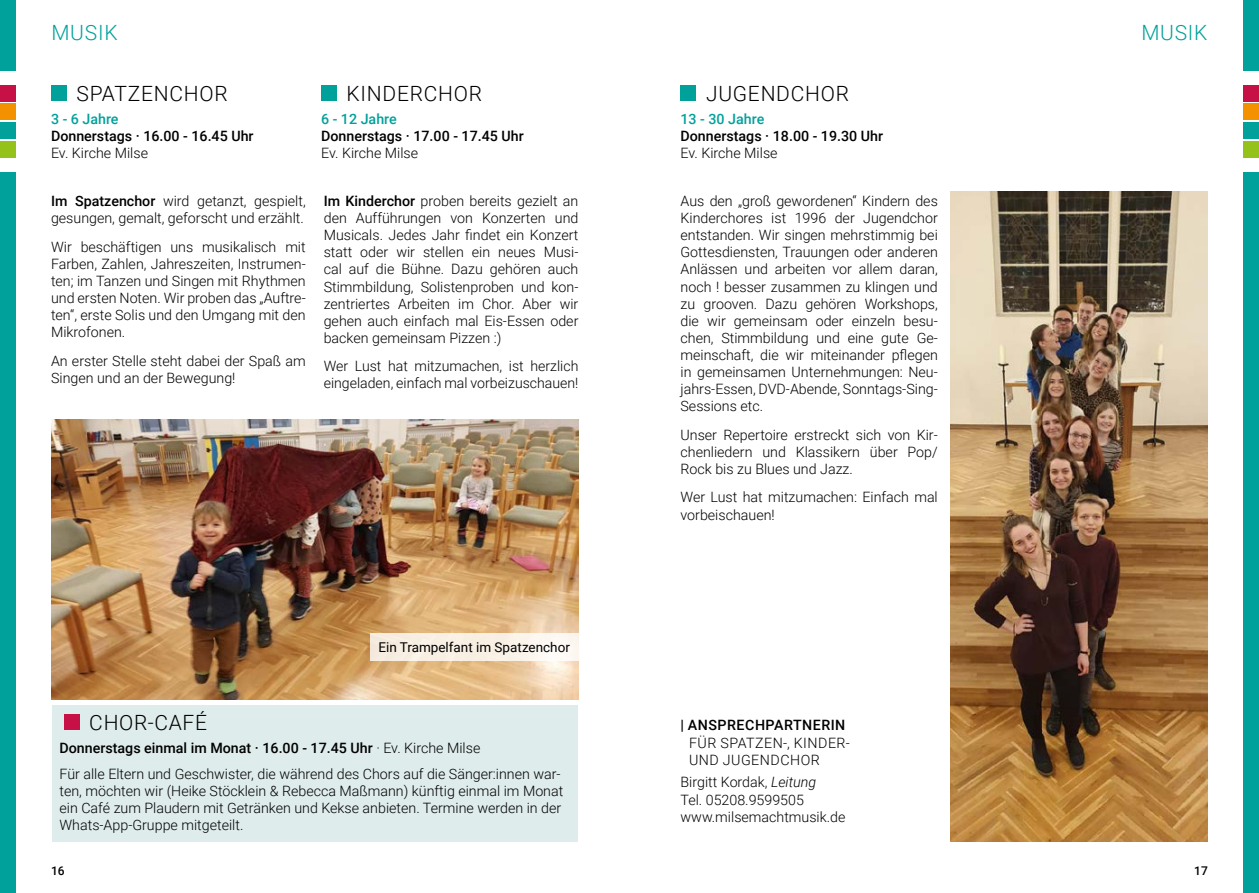
<style>
.page{position:relative;width:1259px;height:893px;background:#fff}
.page>*{position:absolute;margin:0;border:0;box-sizing:border-box;transform-origin:0 0}
.t1{font:300 21px "Roboto";letter-spacing:.035em;color:#000}
.t2{font:300 21px "Roboto";letter-spacing:.035em;color:#00a19a}
.t3{font:300 14.25px/17.1px "Roboto";color:#000}
.t4{font:500 14.25px "Roboto";color:#000}
.t5{font:300 14.25px/17.1px "Roboto";letter-spacing:.035em;color:#000}
.t6{font:500 14.25px "Roboto";color:#00a19a}
.t7{font:500 14.25px "Roboto";letter-spacing:.035em;color:#000}
.t8{font:13.5px "Roboto";color:#000}
.t9{font:500 12px "Roboto";color:#000}
.s1{font-weight:500}
.s2{font-style:italic}
</style>
<div class="page">
<div style="left:0;top:85px;width:16px;height:17px;background:#c61046"></div>
<div style="left:0;top:104px;width:16px;height:16px;background:#f39100"></div>
<div style="left:0;top:122px;width:16px;height:17px;background:#00a19a"></div>
<div style="left:0;top:141px;width:16px;height:16px;background:#94c11a"></div>
<div style="left:1243px;top:85px;width:16px;height:17px;background:#c61046"></div>
<div style="left:1243px;top:104px;width:16px;height:16px;background:#f39100"></div>
<div style="left:1243px;top:122px;width:16px;height:17px;background:#00a19a"></div>
<div style="left:1243px;top:141px;width:16px;height:16px;background:#94c11a"></div>
<div style="left:1243px;top:0;width:16px;height:70px;background:#00a19a"></div>
<div style="left:0;top:0;width:16px;height:70px;background:#00a19a"></div>
<div style="left:1243px;top:172px;width:16px;height:721px;background:#00a19a"></div>
<div style="left:0;top:172px;width:16px;height:721px;background:#00a19a"></div>
<img style="left:51px;top:419px;width:527px;height:281px">
<div style="left:51px;top:85px;width:16px;height:16px;background:#00a19a"></div>
<div style="left:321px;top:85px;width:16px;height:16px;background:#00a19a"></div>
<div style="left:370px;top:634px;width:208px;height:27px;background:linear-gradient(to right,#f6ebdd,#fdf8f3)"></div>
<img style="left:950px;top:191px;width:258px;height:651px">
<div style="left:680px;top:85px;width:16px;height:16px;background:#00a19a"></div>
<div style="left:52px;top:705px;width:526px;height:137px;background:#deeceb"></div>
<div style="left:64px;top:714px;width:16px;height:15px;background:#c61046"></div>
<h1 class="t2" style="left:51px;top:18px;width:68px">MUSIK</h1>
<h1 class="t2" style="left:1141px;top:18px;width:68px">MUSIK</h1>
<h1 class="t1" style="left:77px;top:79px;width:153px">SPATZENCHOR</h1>
<h1 class="t1" style="left:347px;top:79px;width:137px">KINDERCHOR</h1>
<p class="t6" style="left:51px;top:109px;width:69px">3 - 6 Jahre</p>
<p class="t4" style="left:51px;top:126px;width:204px">Donnerstags · 16.00 - 16.45 Uhr</p>
<p class="t3" style="left:51px;top:144px;width:99px">Ev. Kirche Milse</p>
<p class="t3" style="left:51px;top:192px;width:256px"><span class="s1">Im Spatzenchor</span> wird getanzt, gespielt, gesungen, gemalt, geforscht und erzählt.</p>
<p class="t3" style="left:51px;top:237px;width:256px;text-align:justify">Wir beschäftigen uns musikalisch mit Farben, Zahlen, Jahreszeiten, Instrumen&shy;ten; im Tanzen und Singen mit Rhythmen und ersten Noten. Wir proben das „Auftre&shy;ten“, erste Solis und den Umgang mit den Mikrofonen.</p>
<p class="t3" style="left:51px;top:351px;width:256px">An erster Stelle steht dabei der Spaß am<br>Singen und an der Bewegung!</p>
<p class="t6" style="left:321px;top:109px;width:77px">6 - 12 Jahre</p>
<p class="t4" style="left:321px;top:126px;width:204px">Donnerstags · 17.00 - 17.45 Uhr</p>
<p class="t3" style="left:321px;top:144px;width:99px">Ev. Kirche Milse</p>
<p class="t3" style="left:324px;top:192px;width:256px;text-align:justify"><span class="s1">Im Kinderchor</span> proben bereits gezielt an den Aufführungen von Konzerten und Musicals. Jedes Jahr findet ein Konzert statt oder wir stellen ein neues Musi&shy;cal auf die Bühne. Dazu gehören auch Stimmbildung, Solistenproben und kon&shy;zentriertes Arbeiten im Chor. Aber wir gehen auch einfach mal Eis-Essen oder backen gemeinsam Pizzen :)</p>
<p class="t3" style="left:324px;top:357px;width:256px">Wer Lust hat mitzumachen, ist herzlich eingeladen, einfach mal vorbeizuschauen!</p>
<h1 class="t1" style="left:89px;top:707px;width:119px">CHOR-CAFÉ</h1>
<p class="t8" style="left:378px;top:638px;width:193px">Ein Trampelfant im Spatzenchor</p>
<p class="t3" style="left:60px;top:734px;width:503px;line-height:25.7px"><span class="s1">Donnerstags einmal im Monat · 16.00 - 17.45 Uhr</span> · Ev. Kirche Milse<br>Für alle Eltern und Geschwister, die während des Chors auf die Sänger:innen war-</p>
<p class="t3" style="left:60px;top:781px;width:505px">ten, möchten wir (Heike Stöcklein &amp; Rebecca Maßmann) künftig einmal im Monat ein Café zum Plaudern mit Getränken und Kekse anbieten. Termine werden in der<br>Whats-App-Gruppe mitgeteilt.</p>
<h1 class="t1" style="left:706px;top:79px;width:145px">JUGENDCHOR</h1>
<p class="t6" style="left:680px;top:109px;width:85px">13 - 30 Jahre</p>
<p class="t4" style="left:680px;top:126px;width:204px">Donnerstags · 18.00 - 19.30 Uhr</p>
<p class="t3" style="left:680px;top:144px;width:99px">Ev. Kirche Milse</p>
<p class="t3" style="left:680px;top:192px;width:259px;text-align:justify">Aus den „groß gewordenen“ Kindern des Kinderchores ist 1996 der Jugendchor entstanden. Wir singen mehrstimmig bei Gottesdiensten, Trauungen oder anderen Anlässen und arbeiten vor allem daran, noch ! besser zusammen zu klingen und zu grooven. Dazu gehören Workshops, die wir gemeinsam oder einzeln besu&shy;chen, Stimmbildung und eine gute Ge&shy;meinschaft, die wir miteinander pflegen in gemeinsamen Unternehmungen: Neu&shy;jahrs-Essen, DVD-Abende, Sonntags-Sing-Sessions etc.</p>
<p class="t3" style="left:680px;top:426px;width:259px;text-align:justify">Unser Repertoire erstreckt sich von Kir&shy;chenliedern und Klassikern über Pop/ Rock bis zu Blues und Jazz.</p>
<p class="t3" style="left:680px;top:488px;width:259px">Wer Lust hat mitzumachen: Einfach mal vorbeischauen!</p>
<p class="t7" style="left:680px;top:715px;width:166px">| ANSPRECHPARTNERIN</p>
<p class="t5" style="left:689px;top:733px;width:162px">FÜR SPATZEN-, KINDER-<br>UND JUGENDCHOR</p>
<p class="t3" style="left:680px;top:773px;width:166px">Birgitt Kordak, <span class="s2">Leitung<br></span>Tel. 05208.9599505 www.milsemachtmusik.de</p>
<p class="t9" style="left:51px;top:863px;width:15px">16</p>
<p class="t9" style="left:1194px;top:863px;width:15px">17</p>
</div>
